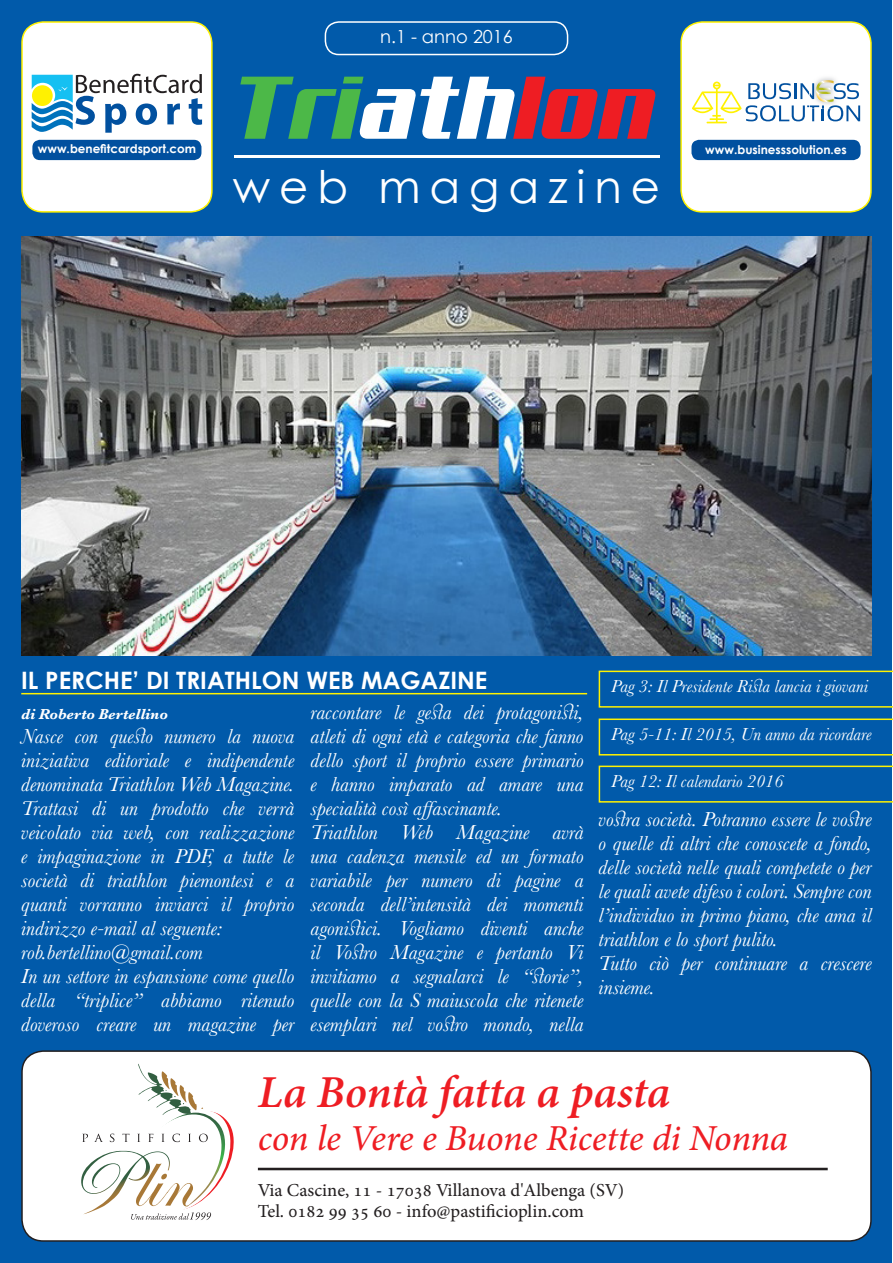
<style>
.page{position:relative;width:893px;height:1263px;background:#fff}
.page>*{position:absolute;margin:0;border:0;box-sizing:border-box;transform-origin:0 0}
.t1{font:90px "Aero";color:#4cb848}
.t2{font:italic 700 45px "Adobe Hebrew";letter-spacing:-.01em;color:#ee1d23}
.t3{font:45px "Century Gothic";letter-spacing:.2em;color:#fff}
.t4{font:italic 36px "Adobe Hebrew";letter-spacing:-.01em;color:#ee1d23}
.t5{font:700 24px "Century Gothic";color:#fff}
.t6{font:italic 21px/24px "Baskerville";color:#fff;text-align:justify}
.t7{font:italic 18px "Baskerville";color:#fff}
.t8{font:18px "Adobe Hebrew";color:#231f20}
.t9{font:18px "Century Gothic";color:#fff}
.t10{font:italic 700 15px "Baskerville";color:#fff}
.t11{font:700 12px "Century Gothic";color:#fff}
.s1{color:#fff}
.s2{color:#ee1d23}
</style>
<div class="page">
<div style="left:1px;top:0;width:891px;height:1262px;background:#015aaa"></div>
<div style="left:22px;top:22px;width:190px;height:190px;background:#fff;border-radius:21px"></div>
<div style="left:21px;top:21px;width:192px;height:192px;border:2px solid #fff101;border-radius:21px"></div>
<div style="left:22px;top:1051px;width:849px;height:190px;background:#fff;border-radius:21px"></div>
<div style="left:21px;top:1050px;width:851px;height:192px;border:2px solid #231f20;border-radius:21px"></div>
<div style="left:681px;top:22px;width:190px;height:190px;background:#fff;border-radius:21px"></div>
<div style="left:680px;top:21px;width:192px;height:192px;border:2px solid #fff101;border-radius:21px"></div>
<hr style="left:234px;top:155px;width:425px;height:3px;background:#fff">
<hr style="left:21px;top:693px;width:566px;height:1px;background:#fff101">
<img style="left:21px;top:236px;width:851px;height:420px">
<svg style="left:599px;top:671px;width:294px;height:37px"></svg>
<svg style="left:599px;top:718px;width:294px;height:37px"></svg>
<svg style="left:599px;top:766px;width:294px;height:37px"></svg>
<div style="left:32px;top:140px;width:169px;height:20px;background:#01509f;border-radius:8px"></div>
<svg style="left:32px;top:74px;width:170px;height:59px"></svg>
<svg style="left:692px;top:80px;width:168px;height:43px"></svg>
<div style="left:691px;top:140px;width:170px;height:20px;background:#01509f;border-radius:8px"></div>
<div style="left:325px;top:21px;width:243px;height:34px;border:2px solid #fff;border-radius:14px"></div>
<svg style="left:81px;top:1064px;width:153px;height:156px"></svg>
<div style="left:258px;top:1168px;width:570px;height:2px;border:2px solid #231f20"></div>
<p class="t9" style="left:380px;top:24px;width:134px">n.1 - anno 2016</p>
<p class="t1" style="left:233px;top:57px;width:424px">Tri<span class="s1">ath</span><span class="s2">lon</span></p>
<p class="t3" style="left:233px;top:155px;width:429px">web magazine</p>
<p class="t11" style="left:38px;top:140px;width:160px">www.benefitcardsport.com</p>
<p class="t11" style="left:705px;top:140px;width:143px">www.businesssolution.es</p>
<p class="t5" style="left:21px;top:662px;width:468px">IL PERCHE’ DI TRIATHLON WEB MAGAZINE</p>
<p class="t7" style="left:611px;top:674px;width:258px">Pag 3: Il Presidente Rista lancia i giovani</p>
<p class="t7" style="left:611px;top:722px;width:262px">Pag 5-11: Il 2015, Un anno da ricordare</p>
<p class="t7" style="left:611px;top:769px;width:174px">Pag 12: Il calendario 2016</p>
<p class="t6" style="left:311px;top:700px;width:275px">raccontare le gesta dei protagonisti, atleti di ogni età e categoria che fanno dello sport il proprio essere primario e hanno imparato ad amare una specialità così affascinante.</p>
<p class="t6" style="left:311px;top:820px;width:275px">Triathlon Web Magazine avrà una cadenza mensile ed un formato variabile per numero di pagine a seconda dell’intensità dei momenti agonistici. Vogliamo diventi anche il Vostro Magazine e pertanto Vi invitiamo a segnalarci le “storie”, quelle con la S maiuscola che ritenete esemplari nel vostro mondo, nella</p>
<p class="t10" style="left:21px;top:704px;width:148px">di Roberto Bertellino</p>
<p class="t6" style="left:21px;top:724px;width:275px">Nasce con questo numero la nuova iniziativa editoriale e indipendente denominata Triathlon Web Magazine.<br>Trattasi di un prodotto che verrà veicolato via web, con realizzazione e impaginazione in PDF, a tutte le società di triathlon piemontesi e a quanti vorranno inviarci il proprio indirizzo e-mail al seguente:</p>
<p class="t6" style="left:21px;top:940px;width:183px">rob.bertellino@gmail.com</p>
<p class="t6" style="left:21px;top:964px;width:275px">In un settore in espansione come quello della “triplice” abbiamo ritenuto doveroso creare un magazine per</p>
<p class="t6" style="left:599px;top:807px;width:275px">vostra società. Potranno essere le vostre o quelle di altri che conoscete a fondo, delle società nelle quali competete o per le quali avete difeso i colori. Sempre con l’individuo in primo piano, che ama il triathlon e lo sport pulito.</p>
<p class="t6" style="left:599px;top:951px;width:275px">Tutto ciò per continuare a crescere insieme.</p>
<p class="t2" style="left:258px;top:1065px;width:414px">La Bontà fatta a pasta</p>
<p class="t4" style="left:258px;top:1116px;width:532px">con le Vere e Buone Ricette di Nonna</p>
<p class="t8" style="left:258px;top:1179px;width:368px">Via Cascine, 11 - 17038 Villanova d'Albenga (SV)</p>
<p class="t8" style="left:258px;top:1200px;width:328px">Tel. 0182 99 35 60 - info@pastificioplin.com</p>
</div>
